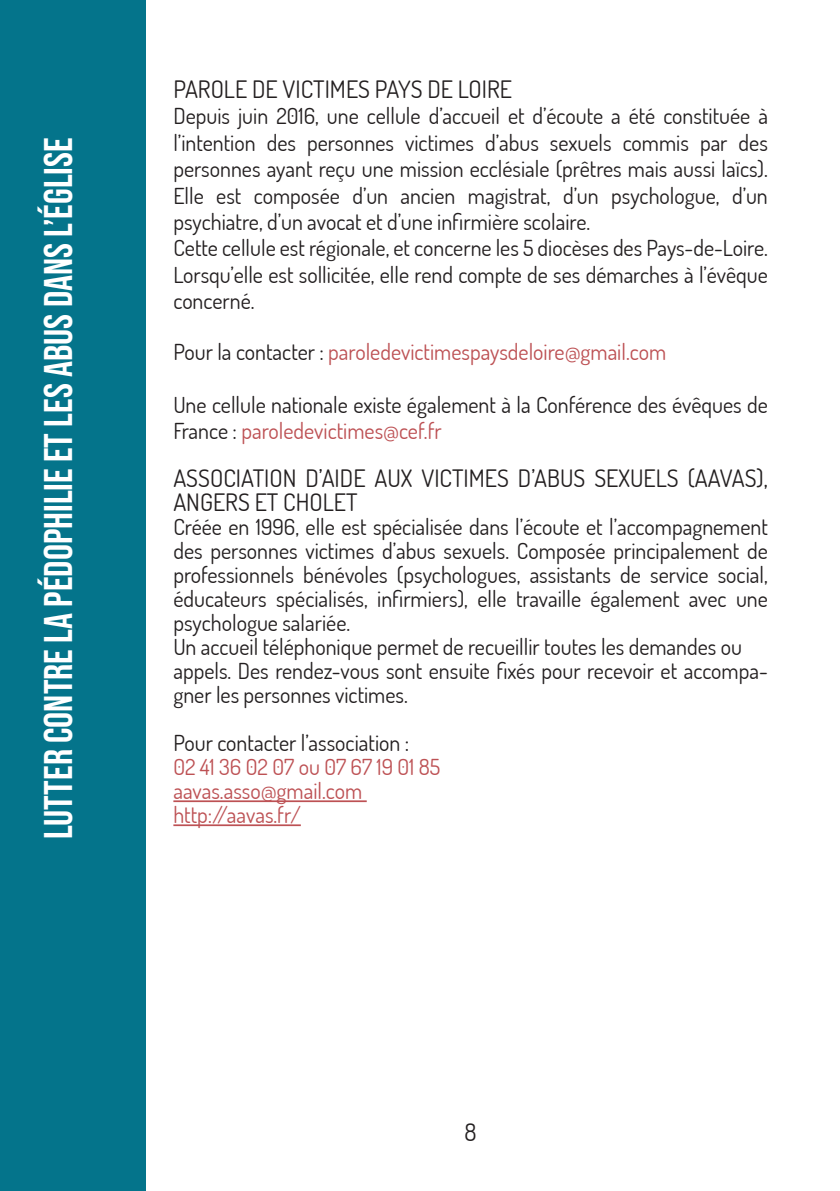
<style>
.page{position:relative;width:840px;height:1191px;background:#fff}
.page>*{position:absolute;margin:0;border:0;box-sizing:border-box;transform-origin:0 0}
.t1{font:40px "Bebas Neue";color:#fff}
.t2{font:200 24px/24px "Dosis";color:#231f20}
.t3{font:200 22px/26.4px "Dosis";color:#231f20;text-align:justify}
.t4{font:200 22px "Dosis";color:#bd5154}
.s1{color:#231f20}
.s2{color:#bd5154}
</style>
<div class="page">
<div style="left:0;top:0;width:145px;height:1191px;background:#04748b"></div>
<hr style="left:173px;top:800px;width:193px;height:2px;background:#bd5154">
<hr style="left:173px;top:824px;width:128px;height:2px;background:#bd5154">
<p class="t1" style="left:36px;top:839px;width:703px;rotate:-90deg">lutteR contre la pédophilie et lES abus dans l’église</p>
<p class="t2" style="left:173px;top:76px;width:340px">PAROLE DE VICTIMES PAYS DE LOIRE</p>
<p class="t3" style="left:173px;top:102px;width:595px">Depuis juin 2016, une cellule d’accueil et d’écoute a été constituée à l’intention des personnes victimes d’abus sexuels commis par des personnes ayant reçu une mission ecclésiale (prêtres mais aussi laïcs).<br>Elle est composée d’un ancien magistrat, d’un psychologue, d’un psychiatre, d’un avocat et d’une infirmière scolaire.</p>
<p class="t3" style="left:173px;top:234px;width:595px">Cette cellule est régionale, et concerne les 5 diocèses des Pays-de-Loire.<br>Lorsqu’elle est sollicitée, elle rend compte de ses démarches à l’évêque concerné.</p>
<p class="t4" style="left:173px;top:336px;width:494px"><span class="s1">Pour la contacter :</span> paroledevictimespaysdeloire@gmail.com</p>
<p class="t3" style="left:173px;top:390px;width:595px">Une cellule nationale existe également à la Conférence des évêques de<br>France : <span class="s2">paroledevictimes@cef.fr</span></p>
<p class="t2" style="left:173px;top:465px;width:595px">ASSOCIATION D’AIDE AUX VICTIMES D’ABUS SEXUELS (AAVAS),<br>ANGERS ET CHOLET</p>
<p class="t3" style="left:173px;top:514px;width:595px;line-height:24px">Créée en 1996, elle est spécialisée dans l’écoute et l’accompagnement des personnes victimes d’abus sexuels. Composée principalement de professionnels bénévoles (psychologues, assistants de service social, éducateurs spécialisés, infirmiers), elle travaille également avec une psychologue salariée.</p>
<p class="t3" style="left:173px;top:633px;width:570px">Un accueil téléphonique permet de recueillir toutes les demandes ou</p>
<p class="t3" style="left:173px;top:658px;width:595px;line-height:24px">appels. Des rendez-vous sont ensuite fixés pour recevoir et accompa&shy;gner les personnes victimes.</p>
<p class="t3" style="left:173px;top:729px;width:237px">Pour contacter l’association :</p>
<p class="t4" style="left:173px;top:751px;width:268px">02 41 36 02 07 ou 07 67 19 01 85</p>
<p class="t4" style="left:173px;top:775px;width:190px">aavas.asso@gmail.com</p>
<p class="t4" style="left:173px;top:799px;width:129px">http://aavas.fr/</p>
<p class="t2" style="left:464px;top:1118px;width:14px">8</p>
</div>
